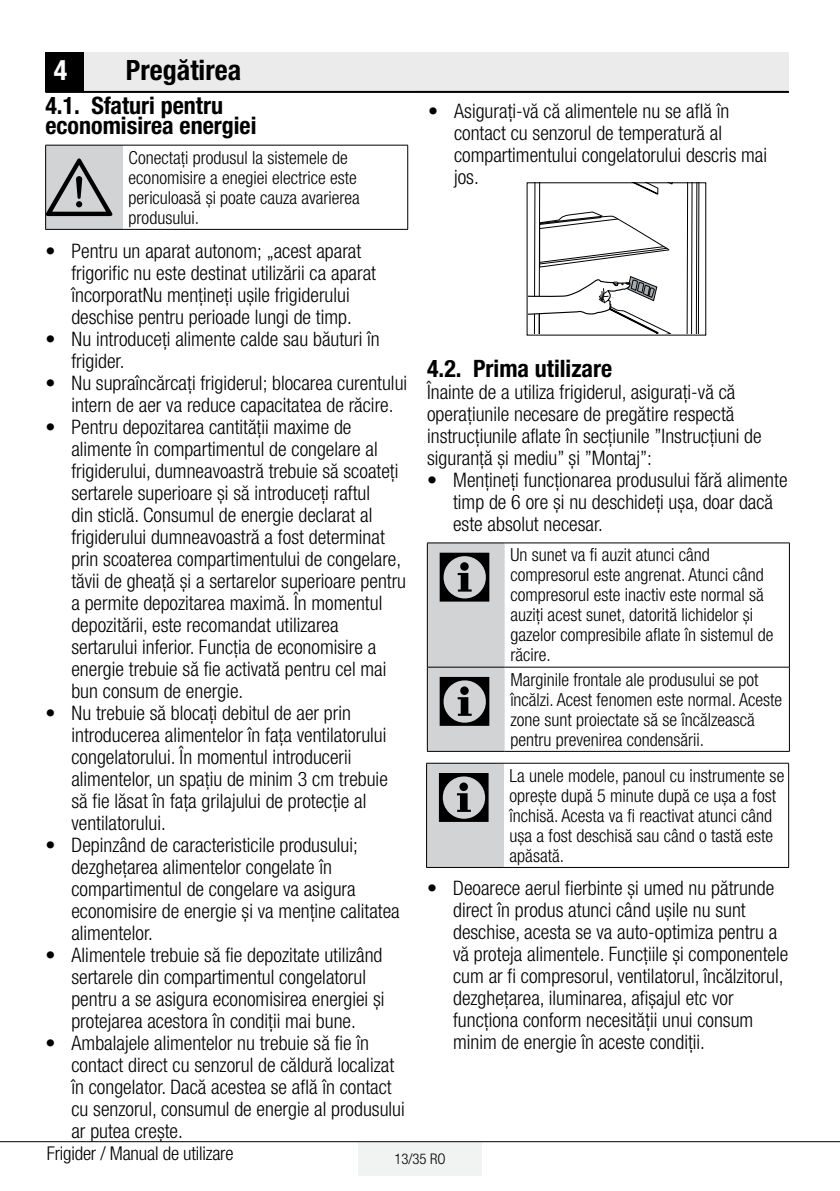
<style>
.page{position:relative;width:840px;height:1191px;background:#fff}
.page>*{position:absolute;margin:0;border:0;box-sizing:border-box;transform-origin:0 0}
.t1{font:72px "ZIWARNUN";color:#000}
.t2{font:700 condensed 28px "Helvetica Neue LT Pro";color:#000}
.t3{font:700 condensed 28px "Helvetica Neue LT Pro";color:#fff}
.t4{font:700 condensed 24px/20px "Helvetica Neue LT Pro";color:#000}
.t5{font:300 condensed 20px/22px "Helvetica Neue LT Pro";color:#000}
.t6{font:300 condensed 19px "Helvetica Neue LT Pro";letter-spacing:-.01em;color:#000}
.t7{font:300 condensed 18px/20px "Helvetica Neue LT Pro";color:#000}
.t8{font:300 condensed 14.6px "Helvetica Neue LT Pro";color:#000}
.s1{font-weight:700}
</style>
<div class="page">
<div style="left:358px;top:1142px;width:123px;height:33px;background:#f1f2f2"></div>
<hr style="left:0;top:1141px;width:839px;height:1px;background:#000">
<div style="left:45px;top:52px;width:40px;height:40px;background:#000"></div>
<div style="left:85px;top:52px;width:703px;height:40px;background:#ebebec"></div>
<hr style="left:45px;top:91px;width:743px;height:2px;background:#000">
<div style="left:46px;top:145px;width:77px;height:84px;background:#d1d3d4"></div>
<hr style="left:45px;top:229px;width:78px;height:1px;background:#000">
<hr style="left:123px;top:229px;width:285px;height:1px;background:#000">
<hr style="left:45px;top:145px;width:1px;height:84px;background:#000">
<hr style="left:407px;top:145px;width:1px;height:84px;background:#000">
<hr style="left:45px;top:145px;width:78px;height:1px;background:#000">
<hr style="left:123px;top:145px;width:285px;height:1px;background:#000">
<svg style="left:685px;top:183px;width:14px;height:151px"></svg>
<svg style="left:526px;top:183px;width:146px;height:151px"></svg>
<div style="left:428px;top:543px;width:76px;height:208px;background:#d1d3d4"></div>
<hr style="left:427px;top:543px;width:1px;height:124px;background:#000">
<hr style="left:788px;top:543px;width:1px;height:124px;background:#000">
<hr style="left:427px;top:667px;width:1px;height:84px;background:#000">
<hr style="left:788px;top:667px;width:1px;height:84px;background:#000">
<hr style="left:427px;top:751px;width:77px;height:1px;background:#000">
<hr style="left:504px;top:751px;width:285px;height:1px;background:#000">
<hr style="left:427px;top:542px;width:77px;height:1px;background:#000">
<hr style="left:504px;top:542px;width:285px;height:1px;background:#000">
<hr style="left:427px;top:667px;width:77px;height:1px;background:#000">
<hr style="left:504px;top:667px;width:285px;height:1px;background:#000">
<div style="left:426px;top:763px;width:77px;height:104px;background:#d1d3d4"></div>
<hr style="left:426px;top:867px;width:77px;height:1px;background:#000">
<hr style="left:503px;top:867px;width:285px;height:1px;background:#000">
<hr style="left:426px;top:763px;width:1px;height:104px;background:#000">
<hr style="left:787px;top:763px;width:1px;height:104px;background:#000">
<hr style="left:426px;top:763px;width:77px;height:1px;background:#000">
<hr style="left:503px;top:763px;width:285px;height:1px;background:#000">
<h2 class="t3" style="left:54px;top:53px;width:15px">4</h2>
<h2 class="t2" style="left:126px;top:53px;width:117px">Pregătirea</h2>
<p class="t4" style="left:45px;top:95px;width:212px">4.1. Sfaturi pentru economisirea energiei</p>
<h1 class="t1" style="left:46px;top:149px;width:71px">A</h1>
<p class="t7" style="left:129px;top:147px;width:232px">Conectaţi produsul la sistemele de economisire a enegiei electrice este periculoasă şi poate cauza avarierea produsului.</p>
<p class="t5" style="left:71px;top:240px;width:306px;text-indent:-26px"><span class="s1">•</span> Pentru un aparat autonom; „acest aparat frigorific nu este destinat utilizării ca aparat încorporatNu menţineţi uşile frigiderului deschise pentru perioade lungi de timp.</p>
<p class="t5" style="left:71px;top:328px;width:310px;text-indent:-26px"><span class="s1">•</span> Nu introduceţi alimente calde sau băuturi în frigider.</p>
<p class="t5" style="left:71px;top:372px;width:337px;text-indent:-26px"><span class="s1">•</span> Nu supraîncărcaţi frigiderul; blocarea curentului intern de aer va reduce capacitatea de răcire.</p>
<p class="t5" style="left:71px;top:416px;width:336px;text-indent:-26px"><span class="s1">•</span> Pentru depozitarea cantităţii maxime de alimente în compartimentul de congelare al frigiderului, dumneavoastră trebuie să scoateţi sertarele superioare şi să introduceţi raftul<br>din sticlă. Consumul de energie declarat al frigiderului dumneavoastră a fost determinat prin scoaterea compartimentului de congelare, tăvii de gheaţă şi a sertarelor superioare pentru a permite depozitarea maximă. În momentul depozitării, este recomandat utilizarea sertarului inferior. Funcţia de economisire a energie trebuie să fie activată pentru cel mai bun consum de energie.</p>
<p class="t5" style="left:71px;top:702px;width:318px;text-indent:-26px"><span class="s1">•</span> Nu trebuie să blocaţi debitul de aer prin introducerea alimentelor în faţa ventilatorului congelatorului. În momentul introducerii alimentelor, un spaţiu de minim 3 cm trebuie să fie lăsat în faţa grilajului de protecţie al ventilatorului.</p>
<p class="t5" style="left:71px;top:834px;width:330px;text-indent:-26px"><span class="s1">•</span> Depinzând de caracteristicile produsului; dezgheţarea alimentelor congelate în compartimentul de congelare va asigura economisire de energie şi va menţine calitatea alimentelor.</p>
<p class="t5" style="left:71px;top:944px;width:314px;text-indent:-26px"><span class="s1">•</span> Alimentele trebuie să fie depozitate utilizând sertarele din compartimentul congelatorul pentru a se asigura economisirea energiei şi protejarea acestora în condiţii mai bune.</p>
<p class="t5" style="left:71px;top:1032px;width:335px;text-indent:-26px"><span class="s1">•</span> Ambalajele alimentelor nu trebuie să fie în contact direct cu senzorul de căldură localizat în congelator. Dacă acestea se află în contact cu senzorul, consumul de energie al produsului ar putea creşte.</p>
<p class="t5" style="left:454px;top:99px;width:314px;text-indent:-26px"><span class="s1">•</span> Asiguraţi-vă că alimentele nu se află în contact cu senzorul de temperatură al compartimentului congelatorului descris mai jos.</p>
<p class="t4" style="left:427px;top:358px;width:186px">4.2. Prima utilizare</p>
<p class="t5" style="left:427px;top:380px;width:336px">Înainte de a utiliza frigiderul, asiguraţi-vă că operaţiunile necesare de pregătire respectă instrucţiunile aflate în secţiunile ”Instrucţiuni de siguranţă şi mediu” şi ”Montaj”:</p>
<p class="t5" style="left:453px;top:469px;width:336px;text-indent:-26px"><span class="s1">•</span> Menţineţi funcţionarea produsului fără alimente timp de 6 ore şi nu deschideţi uşa, doar dacă este absolut necesar.</p>
<h1 class="t1" style="left:435px;top:539px;width:63px">C</h1>
<p class="t7" style="left:510px;top:545px;width:264px">Un sunet va fi auzit atunci când compresorul este angrenat. Atunci când compresorul este inactiv este normal să auziţi acest sunet, datorită lichidelor şi gazelor compresibile aflate în sistemul de răcire.</p>
<h1 class="t1" style="left:435px;top:663px;width:63px">C</h1>
<p class="t7" style="left:510px;top:669px;width:273px">Marginile frontale ale produsului se pot încălzi. Acest fenomen este normal. Aceste zone sunt proiectate să se încălzească pentru prevenirea condensării.</p>
<h1 class="t1" style="left:434px;top:759px;width:63px">C</h1>
<p class="t7" style="left:509px;top:765px;width:276px">La unele modele, panoul cu instrumente se opreşte după 5 minute după ce uşa a fost închisă. Acesta va fi reactivat atunci când uşa a fost deschisă sau când o tastă este apăsată.</p>
<p class="t5" style="left:453px;top:877px;width:336px;text-indent:-26px"><span class="s1">•</span> Deoarece aerul fierbinte și umed nu pătrunde direct în produs atunci când ușile nu sunt deschise, acesta se va auto-optimiza pentru a vă proteja alimentele. Funcțiile și componentele cum ar fi compresorul, ventilatorul, încălzitorul, dezghețarea, iluminarea, afișajul etc vor funcționa conform necesității unui consum minim de energie în aceste condiții.</p>
<p class="t6" style="left:47px;top:1142px;width:188px">Frigider / Manual de utilizare</p>
<p class="t8" style="left:394px;top:1150px;width:53px">13/35 RO</p>
</div>
